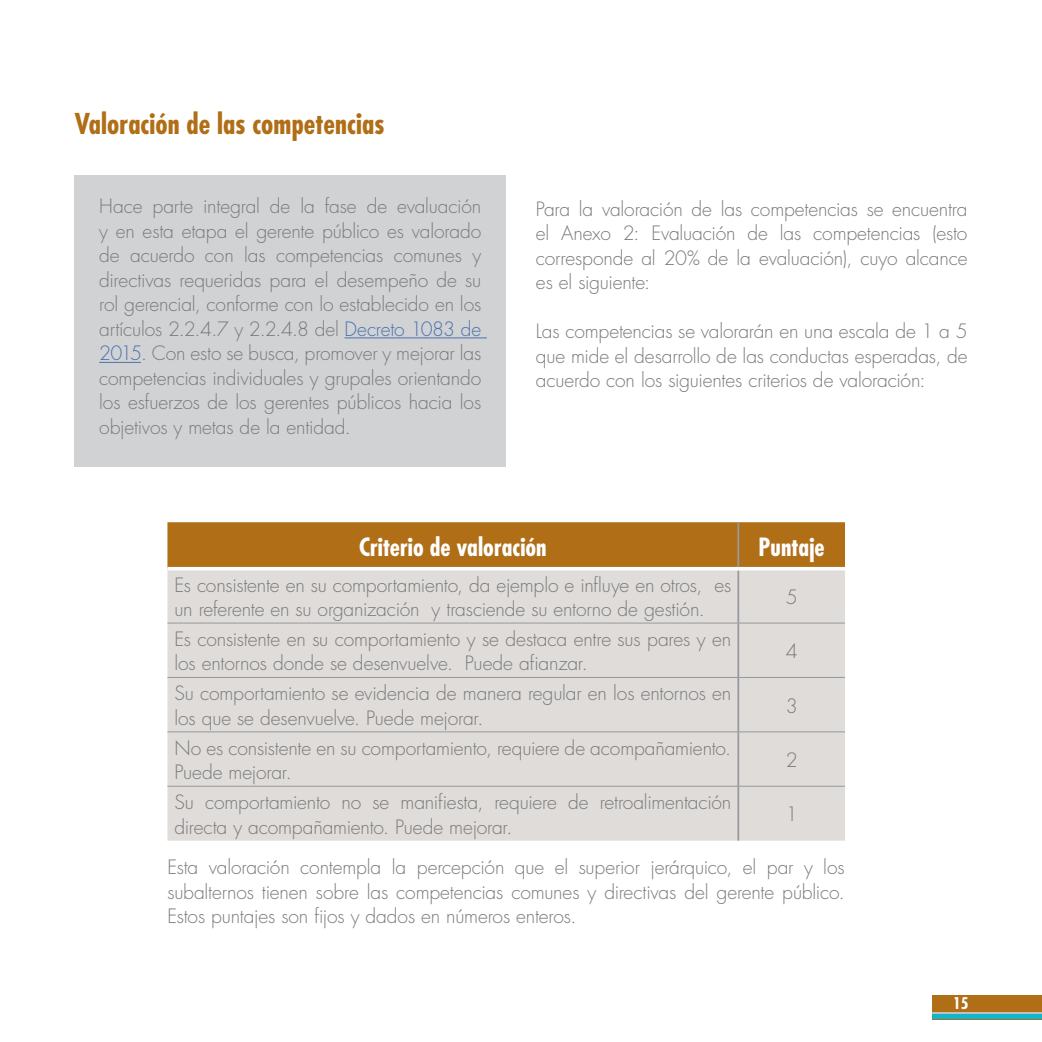
<style>
.page{position:relative;width:1042px;height:1042px;background:#fff}
.page>*{position:absolute;margin:0;border:0;box-sizing:border-box;transform-origin:0 0}
.t1{font:700 condensed 28px "Futura Std";letter-spacing:.005em;color:#b06e17}
.Título_Tabla{font:700 condensed 24.5px "Futura Std";color:#fff}
.Párrafos{font:300 19.25px/24.5px "Futura Std";letter-spacing:-.01em;color:#787a7d}
.Destacados_cuadros{font:300 19.25px/24.5px "Futura Std";letter-spacing:-.01em;color:#787a7d;text-align:justify}
.t2{font:700 condensed 15.75px "Futura Std";color:#fff}
.s1{color:#4d72ac}
</style>
<div class="page">
<div style="left:932px;top:995px;width:110px;height:24px;background:#b06e17"></div>
<hr style="left:932px;top:1015px;width:110px;height:4px;background:#0fb6cd">
<hr style="left:932px;top:1012px;width:110px;height:1px;background:#c5bfb9">
<div style="left:74px;top:176px;width:432px;height:291px;background:#d1d2d4"></div>
<hr style="left:344px;top:337px;width:143px;height:1px;background:#4d72ac">
<hr style="left:99px;top:362px;width:42px;height:1px;background:#4d72ac">
<div style="left:167px;top:522px;width:678px;height:45px;background:#b06e17"></div>
<div style="left:167px;top:570px;width:678px;height:270px;background:#dfdcd9"></div>
<hr style="left:737px;top:522px;width:2px;height:45px;background:#97999c">
<hr style="left:737px;top:570px;width:2px;height:53px;background:#97999c">
<hr style="left:737px;top:623px;width:2px;height:54px;background:#97999c">
<hr style="left:737px;top:678px;width:2px;height:53px;background:#97999c">
<hr style="left:737px;top:732px;width:2px;height:54px;background:#97999c">
<hr style="left:737px;top:786px;width:2px;height:54px;background:#97999c">
<hr style="left:167px;top:623px;width:571px;height:1px;background:#97999c">
<hr style="left:738px;top:623px;width:107px;height:1px;background:#97999c">
<hr style="left:167px;top:677px;width:571px;height:1px;background:#97999c">
<hr style="left:738px;top:677px;width:107px;height:1px;background:#97999c">
<hr style="left:167px;top:731px;width:571px;height:1px;background:#97999c">
<hr style="left:738px;top:731px;width:107px;height:1px;background:#97999c">
<hr style="left:167px;top:786px;width:571px;height:1px;background:#97999c">
<hr style="left:738px;top:786px;width:107px;height:1px;background:#97999c">
<p class="t1" style="left:74px;top:106px;width:312px">Valoración de las competencias</p>
<p class="Destacados_cuadros" style="left:99px;top:195px;width:384px">Hace parte integral de la fase de evaluación y en esta etapa el gerente público es valorado de acuerdo con las competencias comunes y directivas requeridas para el desempeño de su rol gerencial, conforme con lo establecido en los artículos 2.2.4.7 y 2.2.4.8 del <span class="s1">Decreto 1083 de 2015</span>. Con esto se busca, promover y mejorar las competencias individuales y grupales orientando los esfuerzos de los gerentes públicos hacia los objetivos y metas de la entidad.</p>
<p class="Párrafos" style="left:536px;top:197px;width:433px;text-align:justify">Para la valoración de las competencias se encuentra el Anexo 2: Evaluación de las competencias (esto corresponde al 20% de la evaluación), cuyo alcance es el siguiente:</p>
<p class="Párrafos" style="left:536px;top:320px;width:433px;text-align:justify">Las competencias se valorarán en una escala de 1 a 5 que mide el desarrollo de las conductas esperadas, de acuerdo con los siguientes criterios de valoración:</p>
<p class="Título_Tabla" style="left:359px;top:531px;width:189px">Criterio de valoración</p>
<p class="Título_Tabla" style="left:758px;top:531px;width:68px">Puntaje</p>
<p class="Párrafos" style="left:174px;top:573px;width:558px">Es consistente en su comportamiento, da ejemplo e influye en otros, es un referente en su organización y trasciende su entorno de gestión.</p>
<p class="Párrafos" style="left:786px;top:585px;width:13px">5</p>
<p class="Párrafos" style="left:174px;top:627px;width:558px">Es consistente en su comportamiento y se destaca entre sus pares y en los entornos donde se desenvuelve. Puede afianzar.</p>
<p class="Párrafos" style="left:174px;top:681px;width:558px">Su comportamiento se evidencia de manera regular en los entornos en los que se desenvuelve. Puede mejorar.</p>
<p class="Párrafos" style="left:174px;top:736px;width:558px">No es consistente en su comportamiento, requiere de acompañamiento.</p>
<p class="Párrafos" style="left:174px;top:760px;width:119px">Puede mejorar.</p>
<p class="Párrafos" style="left:786px;top:639px;width:13px">4</p>
<p class="Párrafos" style="left:786px;top:694px;width:13px">3</p>
<p class="Párrafos" style="left:786px;top:748px;width:13px">2</p>
<p class="Párrafos" style="left:174px;top:790px;width:558px">Su comportamiento no se manifiesta, requiere de retroalimentación directa y acompañamiento. Puede mejorar.</p>
<p class="Párrafos" style="left:786px;top:803px;width:13px">1</p>
<p class="Párrafos" style="left:167px;top:855px;width:679px;text-align:justify">Esta valoración contempla la percepción que el superior jerárquico, el par y los subalternos tienen sobre las competencias comunes y directivas del gerente público.<br>Estos puntajes son fijos y dados en números enteros.</p>
<p class="t2" style="left:953px;top:993px;width:17px">15</p>
</div>
